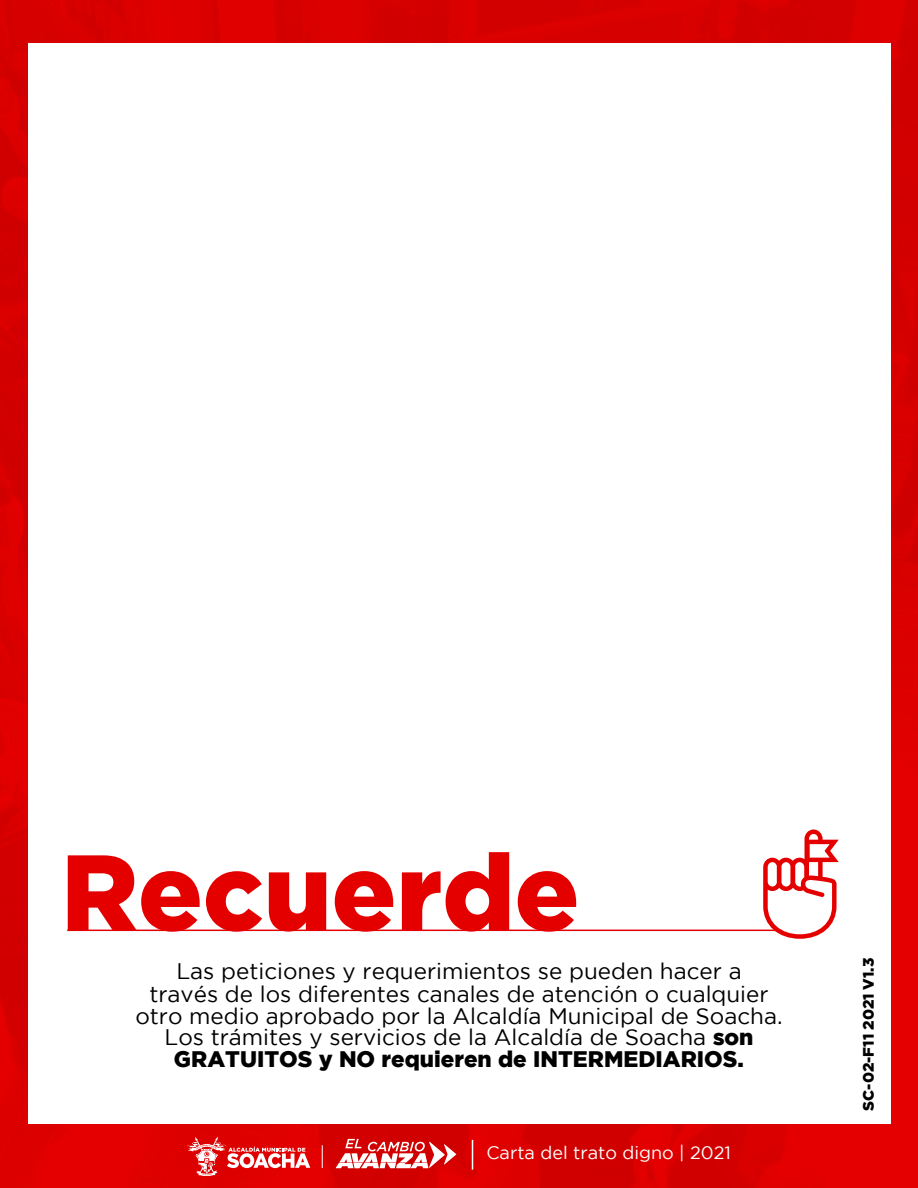
<style>
.page{position:relative;width:918px;height:1188px;background:#da0000}
.page>*{position:absolute;margin:0;border:0;box-sizing:border-box;transform-origin:0 0}
.t1{font:900 107.1px "Gotham";color:#e50000}
.t2{font:22.5px/22px "Gotham";color:#000;text-align:center}
.t3{font:18px "Gotham";color:#fff}
.t4{font:900 15.15px "Gotham";color:#000}
.s1{font-weight:900}
</style>
<div class="page">
<div style="left:28px;top:43px;width:862px;height:1081px;background:#fff"></div>
<svg style="left:336px;top:1139px;width:120px;height:29px"></svg>
<svg style="left:187px;top:1137px;width:123px;height:39px"></svg>
<hr style="left:472px;top:1140px;width:1px;height:30px;background:#fff">
<hr style="left:67px;top:930px;width:712px;height:1px;background:#e50000">
<svg style="left:763px;top:829px;width:76px;height:110px"></svg>
<h1 class="t1" style="left:61px;top:830px;width:520px">Recuerde</h1>
<p class="t2" style="left:135px;top:960px;width:649px">Las peticiones y requerimientos se pueden hacer a<br>través de los diferentes canales de atención o cualquier otro medio aprobado por la Alcaldía Municipal de Soacha.<br>Los trámites y servicios de la Alcaldía de Soacha <span class="s1">son GRATUITOS y NO requieren de INTERMEDIARIOS.</span></p>
<p class="t4" style="left:858px;top:1111px;width:154px;rotate:-90deg">SC-02-F11 2021 V1.3</p>
<p class="t3" style="left:486px;top:1143px;width:246px">Carta del trato digno | 2021</p>
</div>
